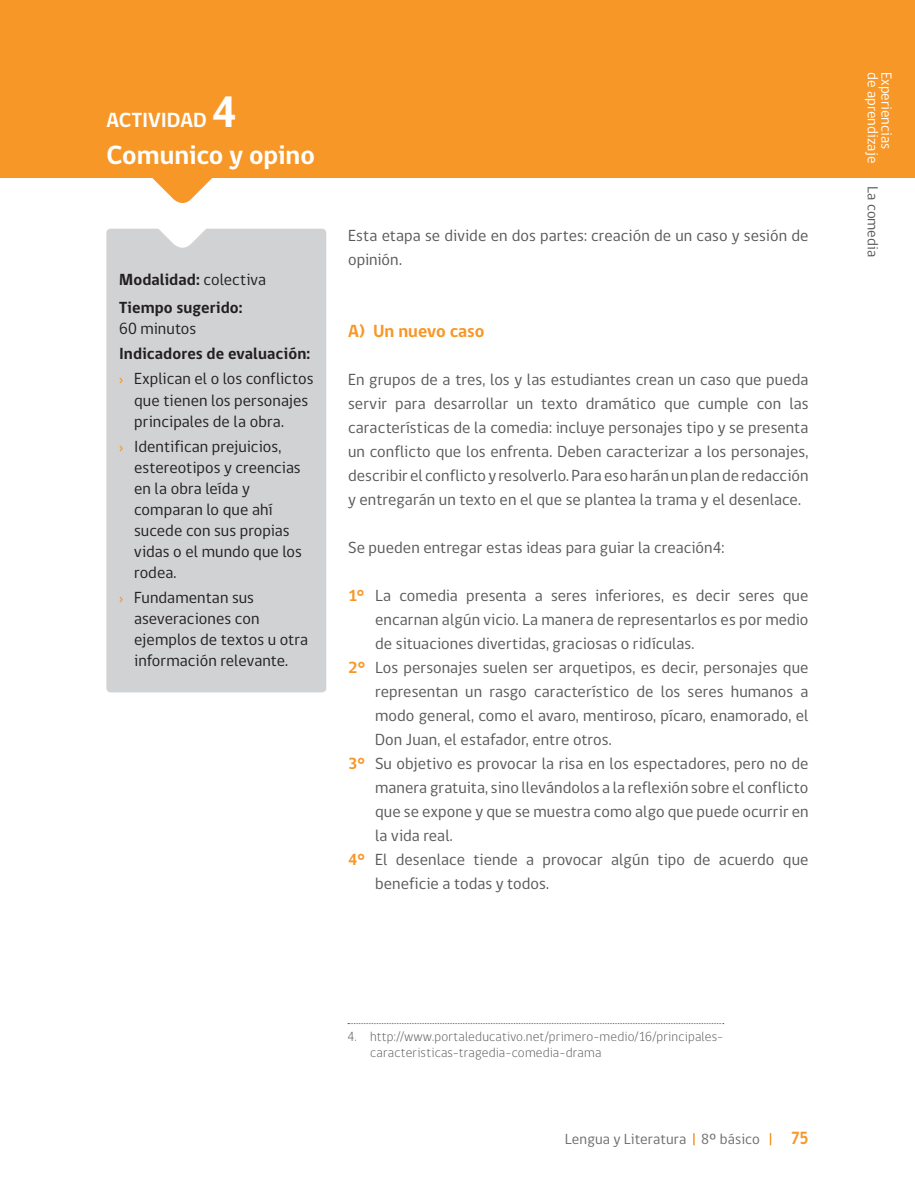
<style>
.page{position:relative;width:915px;height:1187px;background:#fff}
.page>*{position:absolute;margin:0;border:0;box-sizing:border-box;transform-origin:0 0}
.t1{font:700 27px "gob CL";color:#fff}
.titulos{font:700 21px "gob CL";letter-spacing:-.005em;color:#fff}
.texto_gral_en_2_colu{font:700 18px "gob CL";color:#f79727}
.texto_gral_en_2_colu-2{font:700 18px "gob CL";color:#f79727;scale:.85 1}
.texto_gral_en_2_colu-3{font:16.5px/24px "gob CL";letter-spacing:.005em;color:#57585a;text-align:justify}
.punteo_en_ind_evalua{font:16.5px/21px "gob CL";letter-spacing:.005em;color:#231f20}
.t2{font:700 16.5px "gob CL";letter-spacing:.005em;color:#231f20}
.t3{font:15px "gob CL";letter-spacing:.005em;color:#6c6d70}
.t4{font:15px "gob CL";color:#fff}
.t5{font:15px "gob CL";color:#57585a}
.notas{font:300 13.5px/16.2px "gob CL";letter-spacing:.015em;color:#57585a}
.s1{font-size:45px}
.s2{font-weight:400}
.s3{color:#f79727}
.s4{font-weight:700;color:#f79727}
</style>
<div class="page">
<div style="left:106px;top:229px;width:220px;height:463px;background:#d1d2d4;border-radius:4px"></div>
<svg style="left:106px;top:228px;width:219px;height:24px"></svg>
<div style="left:0;top:0;width:914px;height:177px;background:#f79727"></div>
<svg style="left:40px;top:177px;width:285px;height:26px"></svg>
<svg style="left:693px;top:1133px;width:1px;height:12px"></svg>
<svg style="left:769px;top:1133px;width:2px;height:12px"></svg>
<svg style="left:348px;top:1023px;width:375px;height:1px"></svg>
<p class="titulos" style="left:106px;top:106px;width:132px">ACTIVIDAD <span class="s1">4</span></p>
<p class="t1" style="left:106px;top:136px;width:210px">Comunico y opino</p>
<p class="t2" style="left:119px;top:268px;width:148px">Modalidad: <span class="s2">colectiva</span></p>
<p class="t2" style="left:119px;top:296px;width:125px">Tiempo sugerido:</p>
<p class="punteo_en_ind_evalua" style="left:119px;top:318px;width:79px">60 minutos</p>
<p class="t2" style="left:119px;top:342px;width:192px">Indicadores de evaluación:</p>
<p class="punteo_en_ind_evalua" style="left:134px;top:369px;width:181px;text-indent:-15px"><span class="s3">›</span> Explican el o los conflictos que tienen los personajes principales de la obra.</p>
<p class="punteo_en_ind_evalua" style="left:134px;top:436px;width:169px;text-indent:-15px"><span class="s3">›</span> Identifican prejuicios, estereotipos y creencias en la obra leída y comparan lo que ahí sucede con sus propias vidas o el mundo que los rodea.</p>
<p class="punteo_en_ind_evalua" style="left:134px;top:587px;width:175px;text-indent:-15px"><span class="s3">›</span> Fundamentan sus aseveraciones con ejemplos de textos u otra información relevante.</p>
<p class="texto_gral_en_2_colu-3" style="left:348px;top:224px;width:461px">Esta etapa se divide en dos partes: creación de un caso y sesión de opinión.</p>
<p class="texto_gral_en_2_colu" style="left:348px;top:318px;width:138px">A) Un nuevo caso</p>
<p class="texto_gral_en_2_colu-3" style="left:348px;top:368px;width:462px">En grupos de a tres, los y las estudiantes crean un caso que pueda servir para desarrollar un texto dramático que cumple con las características de la comedia: incluye personajes tipo y se presenta un conflicto que los enfrenta. Deben caracterizar a los personajes, describir el conflicto y resolverlo. Para eso harán un plan de redacción y entregarán un texto en el que se plantea la trama y el desenlace.</p>
<p class="texto_gral_en_2_colu-3" style="left:348px;top:536px;width:377px">Se pueden entregar estas ideas para guiar la creación4:</p>
<p class="texto_gral_en_2_colu-3" style="left:375px;top:584px;width:435px;text-indent:-27px"><span class="s4">1°</span> La comedia presenta a seres inferiores, es decir seres que encarnan algún vicio. La manera de representarlos es por medio de situaciones divertidas, graciosas o ridículas.</p>
<p class="texto_gral_en_2_colu-3" style="left:375px;top:656px;width:435px;text-indent:-27px"><span class="s4">2°</span> Los personajes suelen ser arquetipos, es decir, personajes que representan un rasgo característico de los seres humanos a modo general, como el avaro, mentiroso, pícaro, enamorado, el Don Juan, el estafador, entre otros.</p>
<p class="texto_gral_en_2_colu-3" style="left:375px;top:752px;width:435px;text-indent:-27px"><span class="s4">3°</span> Su objetivo es provocar la risa en los espectadores, pero no de manera gratuita, sino llevándolos a la reflexión sobre el conflicto que se expone y que se muestra como algo que puede ocurrir en la vida real.</p>
<p class="texto_gral_en_2_colu-3" style="left:375px;top:848px;width:435px;text-indent:-27px"><span class="s4">4°</span> El desenlace tiende a provocar algún tipo de acuerdo que beneficie a todas y todos.</p>
<p class="notas" style="left:370px;top:1028px;width:354px;text-indent:-22px">4. http://www.portaleducativo.net/primero-medio/16/principales&shy;caracteristicas-tragedia-comedia-drama</p>
<p class="t3" style="left:564px;top:1128px;width:196px">Lengua y Literatura 8º básico</p>
<p class="texto_gral_en_2_colu-2" style="left:790px;top:1125px;width:22px">75</p>
<p class="t4" style="left:882px;top:72px;width:92px;rotate:90deg">de aprendizaje</p>
<p class="t4" style="left:896px;top:72px;width:78px;rotate:90deg">Experiencias</p>
<p class="t5" style="left:882px;top:186px;width:72px;rotate:90deg">La comedia</p>
</div>
